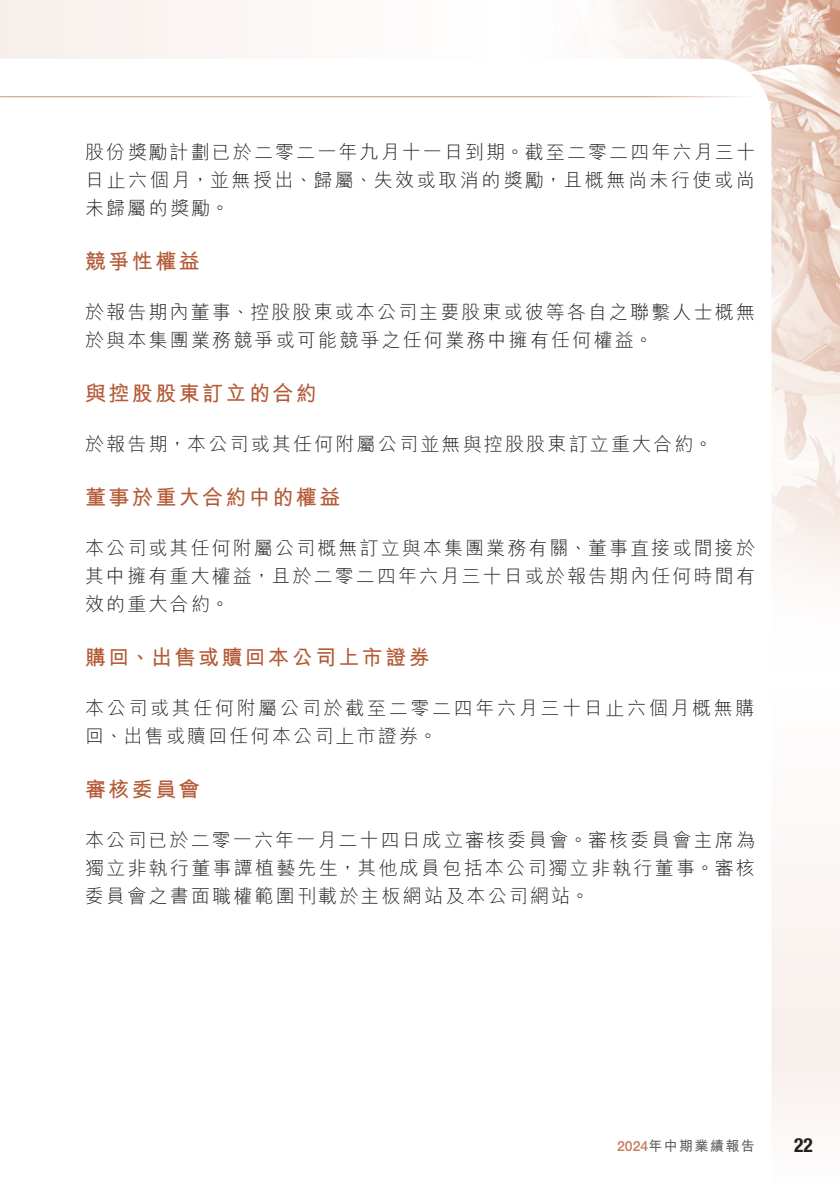
<style>
.page{position:relative;width:840px;height:1191px;background:#fff}
.page>*{position:absolute;margin:0;border:0;box-sizing:border-box;transform-origin:0 0}
._03_H1{font:700 21px "M Hei HK";letter-spacing:.115em;color:#b45a37}
.t1{font:700 condensed 19.6px "Helvetica Neue LT Std";color:#231f20}
._01_Body_Text{font:300 19px/28px "M Hei HK";letter-spacing:.115em;color:#231f20;text-align:justify}
._01_Body_Text-2{font:300 19px/28px "M Hei HK";letter-spacing:.14em;color:#231f20}
.t2{font:700 14px "M Hei HK";letter-spacing:.1em;color:#636366}
.s1{font-family:"Helvetica Neue LT Std";font-weight:500;color:#c47c5c}
</style>
<div class="page">
<div style="left:560px;top:674px;width:279px;height:517px;background:linear-gradient(to right,#fff,#fcf8f7)"></div>
<div style="left:0;top:0;width:507px;height:106px;background:linear-gradient(to right,#fbf6f4,#fff)"></div>
<img style="left:610px;top:0;width:229px;height:73px">
<svg style="left:562px;top:73px;width:277px;height:507px"></svg>
<hr style="left:0;top:96px;width:754px;height:1px;background:#cd9374">
<p class="_01_Body_Text" style="left:85px;top:137px;width:671px">股份獎勵計劃已於二零二一年九月十一日到期。截至二零二四年六月三十日止六個月，並無授出、歸屬、失效或取消的獎勵，且概無尚未行使或尚未歸屬的獎勵。</p>
<p class="_03_H1" style="left:85px;top:246px;width:116px">競爭性權益</p>
<p class="_01_Body_Text" style="left:85px;top:297px;width:671px">於報告期內董事、控股股東或本公司主要股東或彼等各自之聯繫人士概無於與本集團業務競爭或可能競爭之任何業務中擁有任何權益。</p>
<p class="_03_H1" style="left:85px;top:378px;width:233px">與控股股東訂立的合約</p>
<p class="_01_Body_Text" style="left:85px;top:429px;width:629px">於報告期，本公司或其任何附屬公司並無與控股股東訂立重大合約。</p>
<p class="_03_H1" style="left:85px;top:482px;width:256px">董事於重大合約中的權益</p>
<p class="_01_Body_Text" style="left:85px;top:533px;width:671px">本公司或其任何附屬公司概無訂立與本集團業務有關、董事直接或間接於其中擁有重大權益，且於二零二四年六月三十日或於報告期內任何時間有效的重大合約。</p>
<p class="_03_H1" style="left:85px;top:642px;width:346px">購回、出售或贖回本公司上市證券</p>
<p class="_01_Body_Text-2" style="left:85px;top:693px;width:670px">本公司或其任何附屬公司於截至二零二四年六月三十日止六個月概無購回、出售或贖回任何本公司上市證券。</p>
<p class="_03_H1" style="left:85px;top:774px;width:116px">審核委員會</p>
<p class="_01_Body_Text" style="left:85px;top:825px;width:671px">本公司已於二零一六年一月二十四日成立審核委員會。審核委員會主席為獨立非執行董事譚植藝先生，其他成員包括本公司獨立非執行董事。審核委員會之書面職權範圍刊載於主板網站及本公司網站。</p>
<p class="t2" style="left:616px;top:1135px;width:139px"><span class="s1">2024</span>年中期業績報告</p>
<p class="t1" style="left:793px;top:1133px;width:20px">22</p>
</div>
